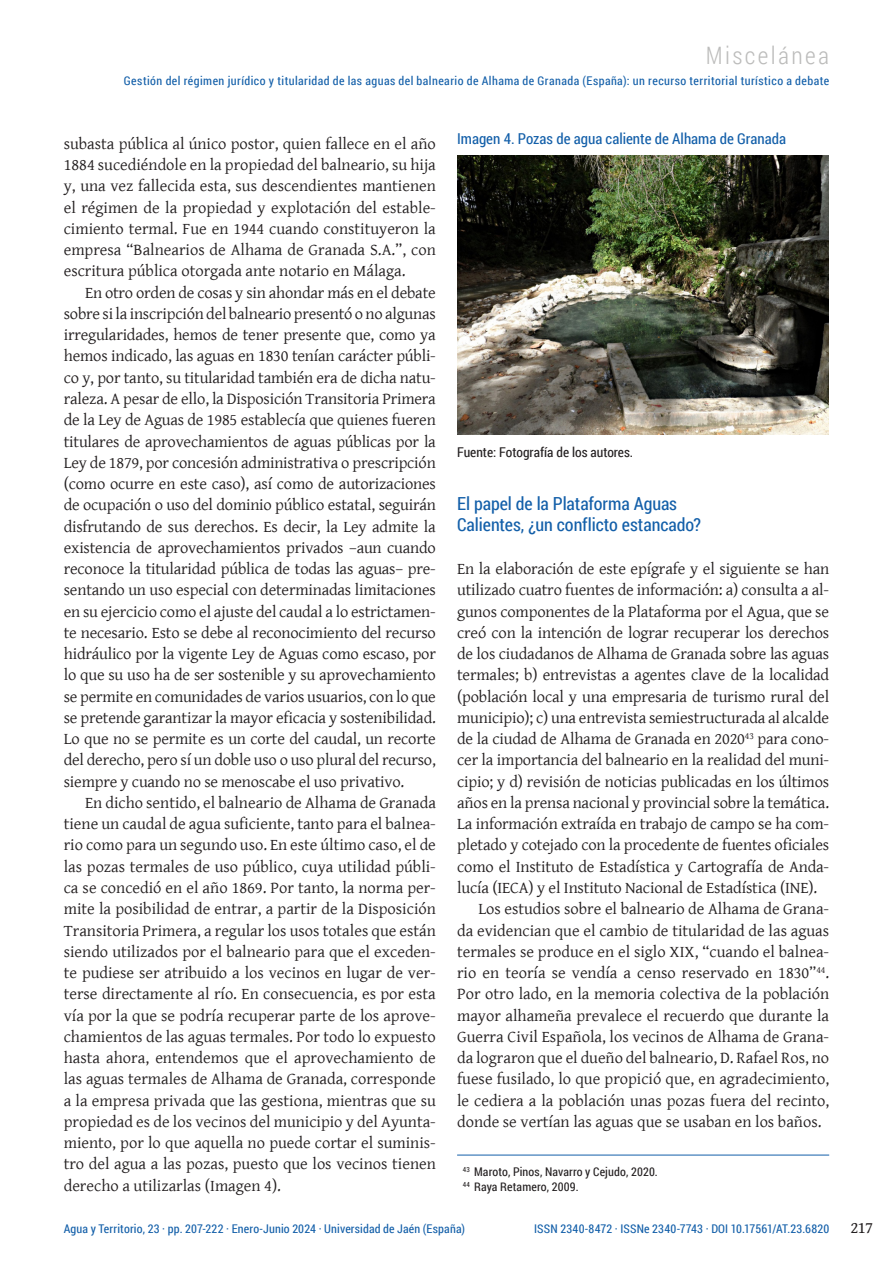
<style>
.page{position:relative;width:893px;height:1263px;background:#fff}
.page>*{position:absolute;margin:0;border:0;box-sizing:border-box;transform-origin:0 0}
.t1{font:300 24px "Roboto Condensed";letter-spacing:.1em;color:#bcbcbb}
.Article_-H5{font:18px/21px "Roboto Condensed";letter-spacing:-.005em;color:#135fa9}
.Article_-_P_-_Ident{font:16.5px/21.3px "Gentium Basic";color:#231f20;text-align:justify}
.Article_-_P_-_No_Ident{font:16.5px/21.3px "Gentium Basic";letter-spacing:-.01em;color:#231f20;text-align:justify}
.t2{font:16.5px "Gentium Book Basic";color:#231f20}
.Picture_-_Caption{font:15px "Roboto Condensed";color:#135fa9}
.Picture_-_Caption_Src{font:13.5px "Roboto Condensed";color:#231f20}
.t3{font:12px "Roboto Condensed";letter-spacing:.015em;color:#135fa9}
.t4{font:12px "Roboto Condensed";letter-spacing:.035em;color:#135fa9}
.Footnotes_Rule{font:12px "Roboto Condensed";letter-spacing:.01em;color:#231f20}
.Footnotes{font:12px "Roboto Condensed";letter-spacing:.01em;color:#231f20}
</style>
<div class="page">
<img style="left:457px;top:156px;width:372px;height:278px">
<hr style="left:457px;top:1155px;width:372px;height:1px;background:#135fa9">
<h1 class="t1" style="left:706px;top:39px;width:125px">Miscelánea</h1>
<p class="t4" style="left:124px;top:72px;width:707px">Gestión del régimen jurídico y titularidad de las aguas del balneario de Alhama de Granada (España): un recurso territorial turístico a debate</p>
<p class="Article_-_P_-_Ident" style="left:64px;top:132px;width:374px">subasta pública al único postor, quien fallece en el año 1884 sucediéndole en la propiedad del balneario, su hija y, una vez fallecida esta, sus descendientes mantienen el régimen de la propiedad y explotación del estable&shy;cimiento termal. Fue en 1944 cuando constituyeron la empresa “Balnearios de Alhama de Granada S.A.”, con escritura pública otorgada ante notario en Málaga.</p>
<p class="Article_-_P_-_Ident" style="left:64px;top:281px;width:374px;text-indent:21px">En otro orden de cosas y sin ahondar más en el debate sobre si la inscripción del balneario presentó o no algunas irregularidades, hemos de tener presente que, como ya hemos indicado, las aguas en 1830 tenían carácter públi&shy;co y, por tanto, su titularidad también era de dicha natu&shy;raleza. A pesar de ello, la Disposición Transitoria Primera de la Ley de Aguas de 1985 establecía que quienes fueren titulares de aprovechamientos de aguas públicas por la Ley de 1879, por concesión administrativa o prescripción (como ocurre en este caso), así como de autorizaciones de ocupación o uso del dominio público estatal, seguirán disfrutando de sus derechos. Es decir, la Ley admite la existencia de aprovechamientos privados –aun cuando reconoce la titularidad pública de todas las aguas– pre&shy;sentando un uso especial con determinadas limitaciones en su ejercicio como el ajuste del caudal a lo estrictamen&shy;te necesario. Esto se debe al reconocimiento del recurso hidráulico por la vigente Ley de Aguas como escaso, por lo que su uso ha de ser sostenible y su aprovechamiento se permite en comunidades de varios usuarios, con lo que se pretende garantizar la mayor eficacia y sostenibilidad.<br>Lo que no se permite es un corte del caudal, un recorte del derecho, pero sí un doble uso o uso plural del recurso, siempre y cuando no se menoscabe el uso privativo.</p>
<p class="Article_-_P_-_Ident" style="left:64px;top:791px;width:374px;text-indent:21px">En dicho sentido, el balneario de Alhama de Granada tiene un caudal de agua suficiente, tanto para el balnea&shy;rio como para un segundo uso. En este último caso, el de las pozas termales de uso público, cuya utilidad públi&shy;ca se concedió en el año 1869. Por tanto, la norma per&shy;mite la posibilidad de entrar, a partir de la Disposición Transitoria Primera, a regular los usos totales que están siendo utilizados por el balneario para que el exceden&shy;te pudiese ser atribuido a los vecinos en lugar de ver&shy;terse directamente al río. En consecuencia, es por esta vía por la que se podría recuperar parte de los aprove&shy;chamientos de las aguas termales. Por todo lo expuesto hasta ahora, entendemos que el aprovechamiento de las aguas termales de Alhama de Granada, corresponde a la empresa privada que las gestiona, mientras que su propiedad es de los vecinos del municipio y del Ayunta&shy;miento, por lo que aquella no puede cortar el suminis&shy;tro del agua a las pozas, puesto que los vecinos tienen derecho a utilizarlas (Imagen 4).</p>
<p class="Picture_-_Caption" style="left:457px;top:128px;width:330px">Imagen 4. Pozas de agua caliente de Alhama de Granada</p>
<p class="Picture_-_Caption_Src" style="left:457px;top:443px;width:178px">Fuente: Fotografía de los autores.</p>
<p class="Article_-H5" style="left:457px;top:493px;width:245px">El papel de la Plataforma Aguas<br>Calientes, ¿un conflicto estancado?</p>
<p class="Article_-_P_-_No_Ident" style="left:457px;top:558px;width:374px">En la elaboración de este epígrafe y el siguiente se han utilizado cuatro fuentes de información: a) consulta a al&shy;gunos componentes de la Plataforma por el Agua, que se creó con la intención de lograr recuperar los derechos de los ciudadanos de Alhama de Granada sobre las aguas termales; b) entrevistas a agentes clave de la localidad (población local y una empresaria de turismo rural del municipio); c) una entrevista semiestructurada al alcalde de la ciudad de Alhama de Granada en 2020<sup>43</sup> para cono&shy;cer la importancia del balneario en la realidad del muni&shy;cipio; y d) revisión de noticias publicadas en los últimos años en la prensa nacional y provincial sobre la temática.<br>La información extraída en trabajo de campo se ha com&shy;pletado y cotejado con la procedente de fuentes oficiales como el Instituto de Estadística y Cartografía de Anda&shy;lucía (IECA) y el Instituto Nacional de Estadística (INE).</p>
<p class="Article_-_P_-_Ident" style="left:457px;top:898px;width:374px;text-indent:21px">Los estudios sobre el balneario de Alhama de Grana&shy;da evidencian que el cambio de titularidad de las aguas termales se produce en el siglo XIX, “cuando el balnea&shy;rio en teoría se vendía a censo reservado en 1830”<sup>44</sup>.<br>Por otro lado, en la memoria colectiva de la población mayor alhameña prevalece el recuerdo que durante la Guerra Civil Española, los vecinos de Alhama de Grana&shy;da lograron que el dueño del balneario, D. Rafael Ros, no fuese fusilado, lo que propició que, en agradecimiento, le cediera a la población unas pozas fuera del recinto, donde se vertían las aguas que se usaban en los baños.</p>
<p class="Footnotes_Rule" style="left:463px;top:1163px;width:197px"><sup>43</sup> Maroto, Pinos, Navarro y Cejudo, 2020.</p>
<p class="Footnotes" style="left:463px;top:1178px;width:117px"><sup>44</sup> Raya Retamero, 2009.</p>
<p class="t3" style="left:64px;top:1220px;width:403px">Agua y Territorio, 23 · pp. 207-222 · Enero-Junio 2024 · Universidad de Jaén (España)</p>
<p class="t3" style="left:534px;top:1220px;width:296px">ISSN 2340-8472 · ISSNe 2340-7743 · DOI 10.17561/AT.23.6820</p>
<p class="t2" style="left:850px;top:1215px;width:24px">217</p>
</div>
